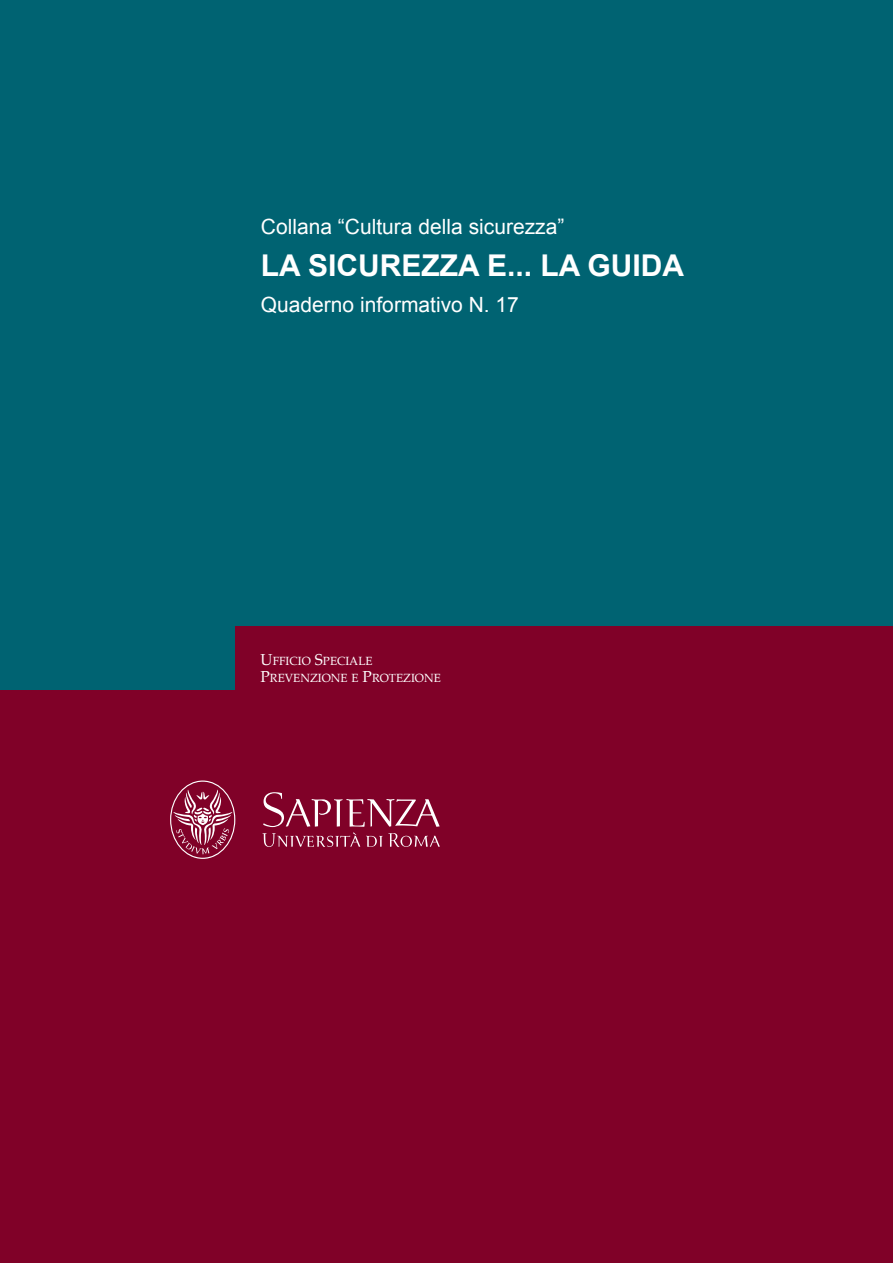
<style>
.page{position:relative;width:893px;height:1263px;background:#fff}
.page>*{position:absolute;margin:0;border:0;box-sizing:border-box;transform-origin:0 0}
.t1{font:700 30px "Arial";color:#fff}
.t2{font:21px "Arial";color:#fff}
.t3{font:11.7px/16.5px "Palatino";color:#fff}
.s1{font-size:15.6px}
</style>
<div class="page">
<div style="left:0;top:0;width:893px;height:755px;background:#006372"></div>
<div style="left:235px;top:627px;width:658px;height:80px;background:#800128"></div>
<div style="left:0;top:690px;width:893px;height:573px;background:#800128"></div>
<svg style="left:262px;top:792px;width:178px;height:55px"></svg>
<svg style="left:170px;top:780px;width:65px;height:79px"></svg>
<p class="t2" style="left:261px;top:215px;width:305px">Collana “Cultura della sicurezza”</p>
<h1 class="t1" style="left:261px;top:249px;width:425px">LA SICUREZZA E... LA GUIDA</h1>
<p class="t2" style="left:261px;top:293px;width:259px">Quaderno informativo N. 17</p>
<p class="t3" style="left:261px;top:654px;width:182px"><span class="s1">U</span>FFICIO <span class="s1">S</span>PECIALE<br><span class="s1">P</span>REVENZIONE E <span class="s1">P</span>ROTEZIONE</p>
</div>
